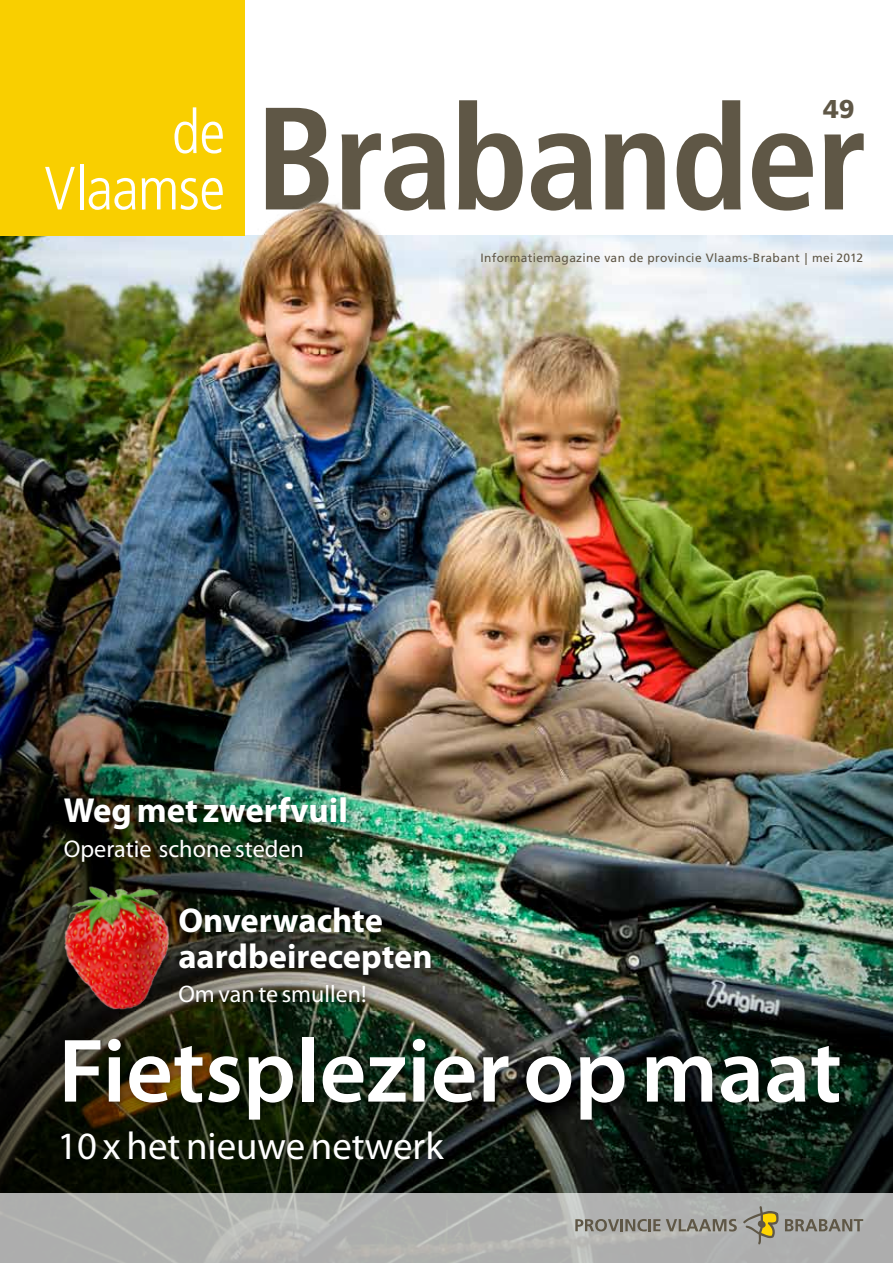
<style>
.page{position:relative;width:893px;height:1263px;background:#fff}
.page>*{position:absolute;margin:0;border:0;box-sizing:border-box;transform-origin:0 0}
.t1{font:700 condensed 145.5px "Frutiger LT";letter-spacing:-.015em;color:#5f5746}
.t2{font:600 90.9px "Myriad Pro";color:#fff}
.t3{font:300 condensed 60.9px/56.4px "Frutiger LT";letter-spacing:-.02em;color:#fff;text-align:right}
.t4{font:38.7px "Myriad Pro";color:#fff}
.t5{font:700 34.8px "Myriad Pro";color:#fff}
.t6{font:700 34.5px/36.5px "Myriad Pro";color:#fff}
.t7{font:900 25.8px "Frutiger LT";color:#5f5746}
.t8{font:24.3px "Myriad Pro";color:#fff}
.t9{font:24px "Myriad Pro";color:#fff}
.t10{font:12px "Frutiger LT";letter-spacing:.03em;color:#5f5746}
</style>
<div class="page">
<img style="left:244px;top:196px;width:137px;height:39px">
<img style="left:0;top:252px;width:893px;height:437px">
<img style="left:0;top:689px;width:893px;height:504px">
<div style="left:0;top:0;width:244px;height:235px;background:#f9cf00"></div>
<svg style="left:0;top:1193px;width:893px;height:70px;background:#b0b1b0"></svg>
<svg style="left:743px;top:1206px;width:35px;height:38px"></svg>
<svg style="left:575px;top:1219px;width:85px;height:12px"></svg>
<svg style="left:666px;top:1219px;width:71px;height:12px"></svg>
<svg style="left:785px;top:1219px;width:78px;height:12px"></svg>
<div style="left:59px;top:834px;width:254px;height:38px;background:#000;opacity:.48"></div>
<div style="left:59px;top:791px;width:297px;height:49px;background:#000;opacity:.4"></div>
<div style="left:174px;top:979px;width:201px;height:33px;background:#000;opacity:.48"></div>
<div style="left:173px;top:901px;width:268px;height:84px;background:#000;opacity:.4"></div>
<div style="left:59px;top:1031px;width:791px;height:98px;background:#000;opacity:.4"></div>
<img style="left:43px;top:871px;width:154px;height:154px">
<h3 class="t3" style="left:44px;top:105px;width:183px">de<br>Vlaamse</h3>
<h3 class="t7" style="left:823px;top:94px;width:33px">49</h3>
<h1 class="t1" style="left:255px;top:73px;width:614px">Brabander</h1>
<p class="t10" style="left:480px;top:251px;width:384px">Informatiemagazine van de provincie Vlaams-Brabant | mei 2012</p>
<h3 class="t5" style="left:64px;top:787px;width:286px">Weg met zwerfvuil</h3>
<h3 class="t8" style="left:64px;top:834px;width:242px">Operatie schone steden</h3>
<h3 class="t6" style="left:178px;top:901px;width:256px">Onverwachte aardbeirecepten</h3>
<h3 class="t9" style="left:178px;top:979px;width:190px">Om van te smullen!</h3>
<h2 class="t2" style="left:58px;top:1013px;width:785px">Fietsplezier op maat</h2>
<h3 class="t4" style="left:57px;top:1122px;width:388px">10 x het nieuwe netwerk</h3>
</div>
